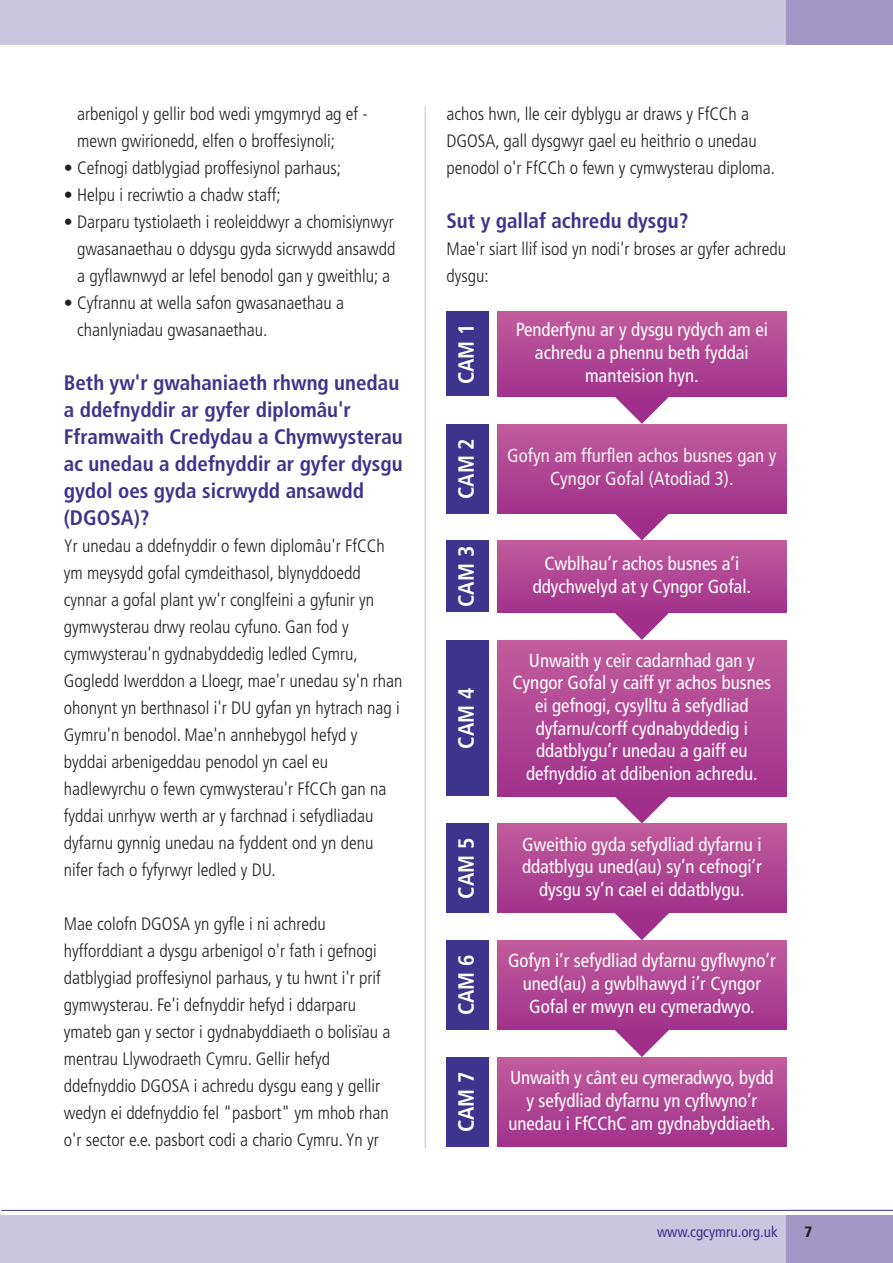
<style>
.page{position:relative;width:893px;height:1263px;background:#fff}
.page>*{position:absolute;margin:0;border:0;box-sizing:border-box;transform-origin:0 0}
.t1{font:700 condensed 22.05px "Frutiger";color:#fff}
.t2{font:700 condensed 21px/27px "Frutiger";color:#3e348d}
.t3{font:condensed 18.9px/22.6px "Frutiger";color:#fff;text-align:center}
.t4{font:condensed 18.9px/22.6px "Frutiger";color:#f2f0f0;text-align:center}
.t5{font:300 condensed 18px/27px "Frutiger";color:#231f20}
.t6{font:condensed 15px "Frutiger";color:#3e348d}
.t7{font:900 condensed 15px "Frutiger";color:#231f20}
</style>
<div class="page">
<svg style="left:608px;top:513px;width:67px;height:27px"></svg>
<div style="left:497px;top:424px;width:290px;height:89px;background:linear-gradient(to bottom,#c15c9c,#a1328c)"></div>
<div style="left:446px;top:424px;width:43px;height:89px;background:#3e348d"></div>
<div style="left:0;top:1215px;width:893px;height:48px;background:#cbc6e0"></div>
<div style="left:0;top:0;width:893px;height:44px;background:#cbc6e0"></div>
<div style="left:787px;top:1215px;width:106px;height:48px;background:#a197c5"></div>
<hr style="left:1px;top:1210px;width:892px;height:1px;background:#3e348d">
<div style="left:787px;top:0;width:106px;height:44px;background:#a197c5"></div>
<svg style="left:608px;top:396px;width:67px;height:28px"></svg>
<svg style="left:608px;top:612px;width:67px;height:28px"></svg>
<svg style="left:608px;top:796px;width:67px;height:27px"></svg>
<svg style="left:615px;top:913px;width:54px;height:27px"></svg>
<svg style="left:608px;top:1029px;width:67px;height:28px"></svg>
<div style="left:497px;top:312px;width:290px;height:84px;background:linear-gradient(to bottom,#c15c9c,#a2328c)"></div>
<div style="left:497px;top:541px;width:290px;height:71px;background:linear-gradient(to bottom,#c15c9c,#a1328c)"></div>
<div style="left:497px;top:1057px;width:290px;height:89px;background:linear-gradient(to bottom,#c15c9c,#a1328c)"></div>
<div style="left:497px;top:640px;width:290px;height:156px;background:linear-gradient(to bottom,#c25d9c,#a1328c)"></div>
<div style="left:497px;top:824px;width:290px;height:89px;background:linear-gradient(to bottom,#c15c9c,#a1328c)"></div>
<div style="left:497px;top:940px;width:290px;height:89px;background:linear-gradient(to bottom,#c25c9c,#a1328c)"></div>
<div style="left:446px;top:312px;width:43px;height:84px;background:#3e348d"></div>
<div style="left:446px;top:640px;width:43px;height:156px;background:#3e348d"></div>
<div style="left:446px;top:541px;width:43px;height:71px;background:#3e348d"></div>
<div style="left:446px;top:824px;width:43px;height:89px;background:#3e348d"></div>
<div style="left:446px;top:1057px;width:43px;height:89px;background:#3e348d"></div>
<div style="left:446px;top:940px;width:43px;height:89px;background:#3e348d"></div>
<hr style="left:425px;top:106px;width:1px;height:1042px;background:#d8b9d4">
<p class="t5" style="left:77px;top:101px;width:292px">arbenigol y gellir bod wedi ymgymryd ag ef - mewn gwirionedd, elfen o broffesiynoli;</p>
<p class="t5" style="left:64px;top:155px;width:279px">• Cefnogi datblygiad proffesiynol parhaus;</p>
<p class="t5" style="left:64px;top:182px;width:218px">• Helpu i recriwtio a chadw staff;</p>
<p class="t5" style="left:77px;top:209px;width:320px;text-align:justify;text-indent:-13px">• Darparu tystiolaeth i reoleiddwyr a chomisiynwyr gwasanaethau o ddysgu gyda sicrwydd ansawdd a gyflawnwyd ar lefel benodol gan y gweithlu; a</p>
<p class="t5" style="left:77px;top:290px;width:268px;text-indent:-13px">• Cyfrannu at wella safon gwasanaethau a chanlyniadau gwasanaethau.</p>
<p class="t2" style="left:64px;top:371px;width:341px">Beth yw'r gwahaniaeth rhwng unedau a ddefnyddir ar gyfer diplomâu'r<br>Fframwaith Credydau a Chymwysterau ac unedau a ddefnyddir ar gyfer dysgu gydol oes gyda sicrwydd ansawdd (DGOSA)?</p>
<p class="t5" style="left:64px;top:533px;width:340px">Yr unedau a ddefnyddir o fewn diplomâu'r FfCCh ym meysydd gofal cymdeithasol, blynyddoedd cynnar a gofal plant yw'r conglfeini a gyfunir yn gymwysterau drwy reolau cyfuno. Gan fod y cymwysterau'n gydnabyddedig ledled Cymru, Gogledd Iwerddon a Lloegr, mae'r unedau sy'n rhan ohonynt yn berthnasol i'r DU gyfan yn hytrach nag i Gymru'n benodol. Mae'n annhebygol hefyd y byddai arbenigeddau penodol yn cael eu hadlewyrchu o fewn cymwysterau'r FfCCh gan na fyddai unrhyw werth ar y farchnad i sefydliadau dyfarnu gynnig unedau na fyddent ond yn denu nifer fach o fyfyrwyr ledled y DU.</p>
<p class="t5" style="left:64px;top:911px;width:328px">Mae colofn DGOSA yn gyfle i ni achredu hyfforddiant a dysgu arbenigol o'r fath i gefnogi datblygiad proffesiynol parhaus, y tu hwnt i'r prif gymwysterau. Fe'i defnyddir hefyd i ddarparu ymateb gan y sector i gydnabyddiaeth o bolisïau a mentrau Llywodraeth Cymru. Gellir hefyd ddefnyddio DGOSA i achredu dysgu eang y gellir wedyn ei ddefnyddio fel "pasbort" ym mhob rhan o'r sector e.e. pasbort codi a chario Cymru. Yn yr</p>
<p class="t5" style="left:446px;top:101px;width:330px">achos hwn, lle ceir dyblygu ar draws y FfCCh a<br>DGOSA, gall dysgwyr gael eu heithrio o unedau penodol o'r FfCCh o fewn y cymwysterau diploma.</p>
<p class="t2" style="left:446px;top:209px;width:243px">Sut y gallaf achredu dysgu?</p>
<p class="t5" style="left:446px;top:236px;width:341px">Mae'r siart llif isod yn nodi'r broses ar gyfer achredu dysgu:</p>
<p class="t3" style="left:516px;top:320px;width:254px">Penderfynu ar y dysgu rydych am ei achredu a phennu beth fyddai manteision hyn.</p>
<p class="t1" style="left:457px;top:384px;width:62px;rotate:-90deg">CAM 1</p>
<p class="t1" style="left:457px;top:499px;width:62px;rotate:-90deg">CAM 2</p>
<p class="t1" style="left:457px;top:607px;width:62px;rotate:-90deg">CAM 3</p>
<p class="t1" style="left:457px;top:748px;width:62px;rotate:-90deg">CAM 4</p>
<p class="t1" style="left:457px;top:899px;width:62px;rotate:-90deg">CAM 5</p>
<p class="t1" style="left:457px;top:1015px;width:62px;rotate:-90deg">CAM 6</p>
<p class="t1" style="left:457px;top:1132px;width:62px;rotate:-90deg">CAM 7</p>
<p class="t4" style="left:507px;top:446px;width:271px">Gofyn am ffurflen achos busnes gan y<br>Cyngor Gofal (Atodiad 3).</p>
<p class="t3" style="left:533px;top:554px;width:220px">Cwblhau’r achos busnes a’i ddychwelyd at y Cyngor Gofal.</p>
<p class="t3" style="left:512px;top:650px;width:260px">Unwaith y ceir cadarnhad gan y<br>Cyngor Gofal y caiff yr achos busnes ei gefnogi, cysylltu â sefydliad dyfarnu/corff cydnabyddedig i ddatblygu’r unedau a gaiff eu defnyddio at ddibenion achredu.</p>
<p class="t3" style="left:522px;top:834px;width:241px">Gweithio gyda sefydliad dyfarnu i ddatblygu uned(au) sy’n cefnogi’r dysgu sy’n cael ei ddatblygu.</p>
<p class="t3" style="left:508px;top:951px;width:269px">Gofyn i’r sefydliad dyfarnu gyflwyno’r uned(au) a gwblhawyd i’r Cyngor<br>Gofal er mwyn eu cymeradwyo.</p>
<p class="t3" style="left:509px;top:1068px;width:268px">Unwaith y cânt eu cymeradwyo, bydd y sefydliad dyfarnu yn cyflwyno’r unedau i FfCChC am gydnabyddiaeth.</p>
<p class="t6" style="left:657px;top:1225px;width:122px">www.cgcymru.org.uk</p>
<p class="t7" style="left:804px;top:1225px;width:9px">7</p>
</div>
